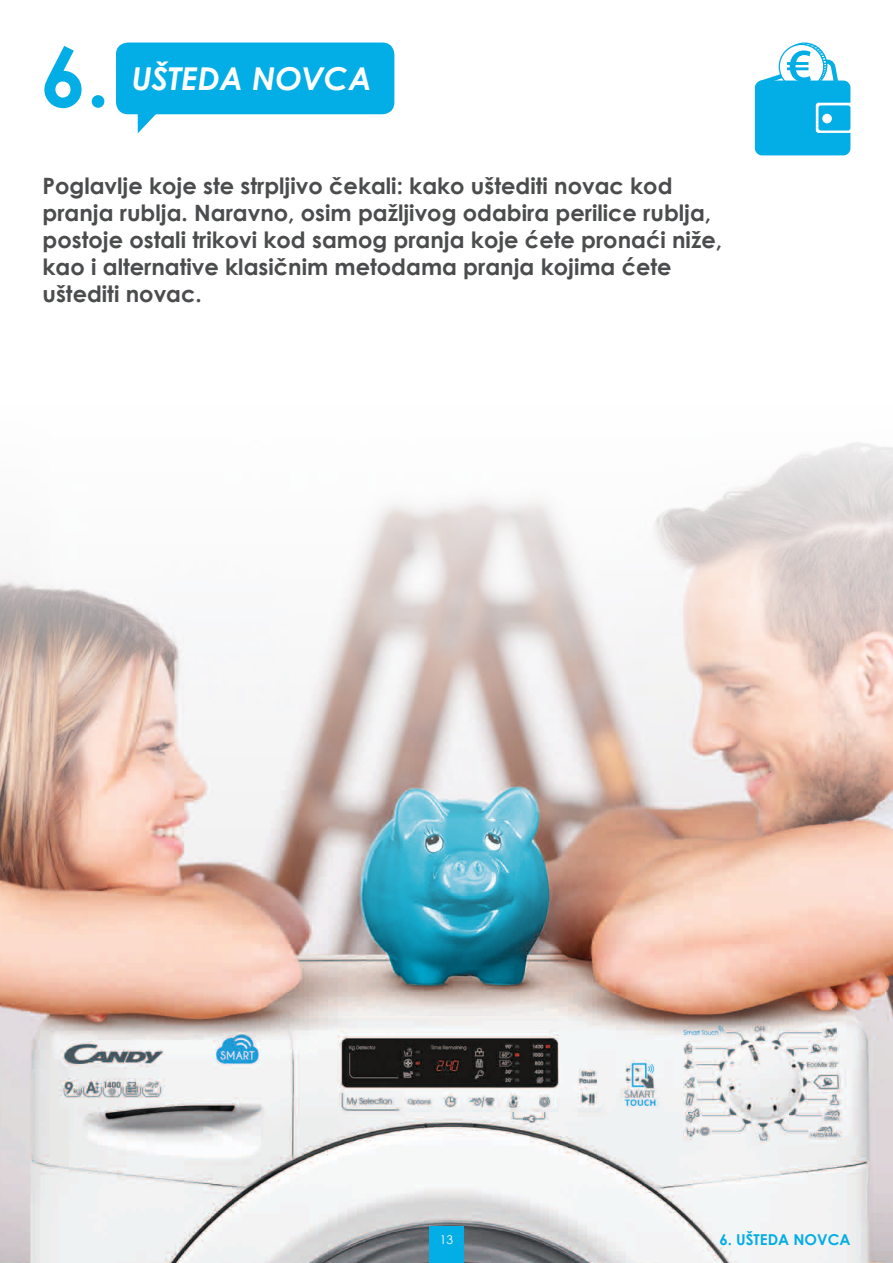
<style>
.page{position:relative;width:893px;height:1263px;background:#fff}
.page>*{position:absolute;margin:0;border:0;box-sizing:border-box;transform-origin:0 0}
.t1{font:700 82.5px "Century Gothic";color:#03ade5}
.t2{font:italic 700 31.5px "Century Gothic";color:#fff}
.t3{font:700 22.5px/27px "Century Gothic";color:#4b4c4d}
.t4{font:700 15px "Century Gothic";color:#03ade5}
.t5{font:12px "Century Gothic";color:#fff}
</style>
<div class="page">
<img style="left:0;top:442px;width:893px;height:821px">
<svg style="left:754px;top:43px;width:96px;height:112px"></svg>
<div style="left:116px;top:43px;width:278px;height:71px;background:#03ade5;border-radius:12px"></div>
<svg style="left:138px;top:114px;width:36px;height:19px"></svg>
<div style="left:429px;top:1226px;width:34px;height:37px;background:#03ade5"></div>
<h1 class="t1" style="left:40px;top:14px;width:71px">6.</h1>
<h2 class="t2" style="left:132px;top:55px;width:242px">UŠTEDA NOVCA</h2>
<p class="t3" style="left:43px;top:171px;width:681px">Poglavlje koje ste strpljivo čekali: kako uštediti novac kod pranja rublja. Naravno, osim pažljivog odabira perilice rublja, postoje ostali trikovi kod samog pranja koje ćete pronaći niže, kao i alternative klasičnim metodama pranja kojima ćete uštediti novac.</p>
<p class="t5" style="left:440px;top:1231px;width:15px">13</p>
<p class="t4" style="left:719px;top:1228px;width:133px">6. UŠTEDA NOVCA</p>
</div>
